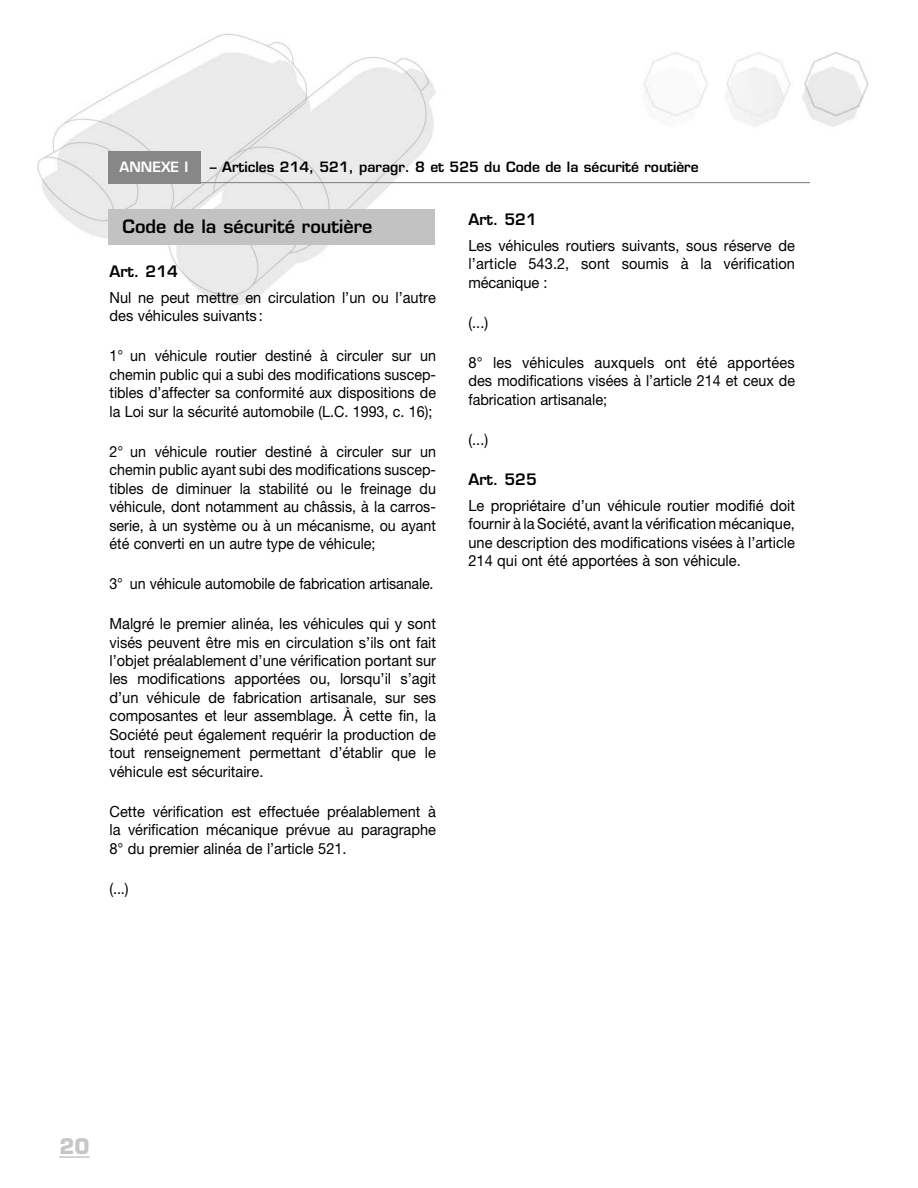
<style>
.page{position:relative;width:918px;height:1188px;background:#fff}
.page>*{position:absolute;margin:0;border:0;box-sizing:border-box;transform-origin:0 0}
.t1{font:700 21px "Eurostile";color:#c6c6c6}
.t2{font:600 18px "Eurostile";color:#000}
.t3{font:15.3px/18.5px "Helvetica Neue";color:#000;text-align:justify;scale:.95 1}
.t4{font:15.3px/18.5px "Helvetica Neue";color:#000;text-align:justify;scale:.93 1}
.t5{font:600 15.3px "Eurostile";color:#000}
.t6{font:600 13.8px "Eurostile";color:#000}
.t7{font:600 13.8px "Eurostile";color:#fff}
</style>
<div class="page">
<hr style="left:59px;top:1156px;width:31px;height:2px;background:#c6c6c6">
<img style="left:644px;top:52px;width:225px;height:75px">
<img style="left:37px;top:33px;width:467px;height:272px">
<div style="left:108px;top:151px;width:93px;height:32px;background:#878787"></div>
<hr style="left:108px;top:182px;width:702px;height:1px;background:#878787">
<div style="left:108px;top:209px;width:326px;height:36px;background:#c2c2c2"></div>
<p class="t7" style="left:120px;top:159px;width:70px">ANNEXE I</p>
<p class="t6" style="left:210px;top:159px;width:490px">– Articles 214, 521, paragr. 8 et 525 du Code de la sécurité routière</p>
<p class="t2" style="left:123px;top:215px;width:251px">Code de la sécurité routière</p>
<p class="t5" style="left:110px;top:262px;width:70px">Art. 214</p>
<p class="t3" style="left:110px;top:288px;width:345px">Nul ne peut mettre en circulation l’un ou l’autre des véhicules suivants:</p>
<p class="t4" style="left:109px;top:346px;width:353px">1° un véhicule routier destiné à circuler sur un chemin public qui a subi des modifications suscep&shy;tibles d’affecter sa conformité aux dispositions de la Loi sur la sécurité automobile (L.C. 1993, c. 16);</p>
<p class="t4" style="left:109px;top:442px;width:353px">2° un véhicule routier destiné à circuler sur un chemin public ayant subi des modifications suscep&shy;tibles de diminuer la stabilité ou le freinage du véhicule, dont notamment au châssis, à la carros&shy;serie, à un système ou à un mécanisme, ou ayant été converti en un autre type de véhicule;</p>
<p class="t4" style="left:110px;top:574px;width:350px">3° un véhicule automobile de fabrication artisanale.</p>
<p class="t3" style="left:110px;top:614px;width:345px">Malgré le premier alinéa, les véhicules qui y sont visés peuvent être mis en circulation s’ils ont fait l’objet préalablement d’une vérification portant sur les modifications apportées ou, lorsqu’il s’agit d’un véhicule de fabrication artisanale, sur ses composantes et leur assemblage. À cette fin, la Société peut également requérir la production de tout renseignement permettant d’établir que le véhicule est sécuritaire.</p>
<p class="t3" style="left:110px;top:802px;width:345px">Cette vérification est effectuée préalablement à la vérification mécanique prévue au paragraphe 8° du premier alinéa de l’article 521.</p>
<p class="t3" style="left:110px;top:879px;width:22px">(...)</p>
<p class="t5" style="left:468px;top:210px;width:70px">Art. 521</p>
<p class="t3" style="left:468px;top:236px;width:345px">Les véhicules routiers suivants, sous réserve de l’article 543.2, sont soumis à la vérification mécanique :</p>
<p class="t3" style="left:468px;top:313px;width:22px">(...)</p>
<p class="t3" style="left:468px;top:353px;width:345px">8° les véhicules auxquels ont été apportées des modifications visées à l’article 214 et ceux de fabrication artisanale;</p>
<p class="t3" style="left:468px;top:430px;width:22px">(...)</p>
<p class="t5" style="left:468px;top:470px;width:70px">Art. 525</p>
<p class="t3" style="left:468px;top:496px;width:345px">Le propriétaire d’un véhicule routier modifié doit fournir à la Société, avant la vérification mécanique, une description des modifications visées à l’article 214 qui ont été apportées à son véhicule.</p>
<h1 class="t1" style="left:59px;top:1133px;width:32px">20</h1>
</div>
